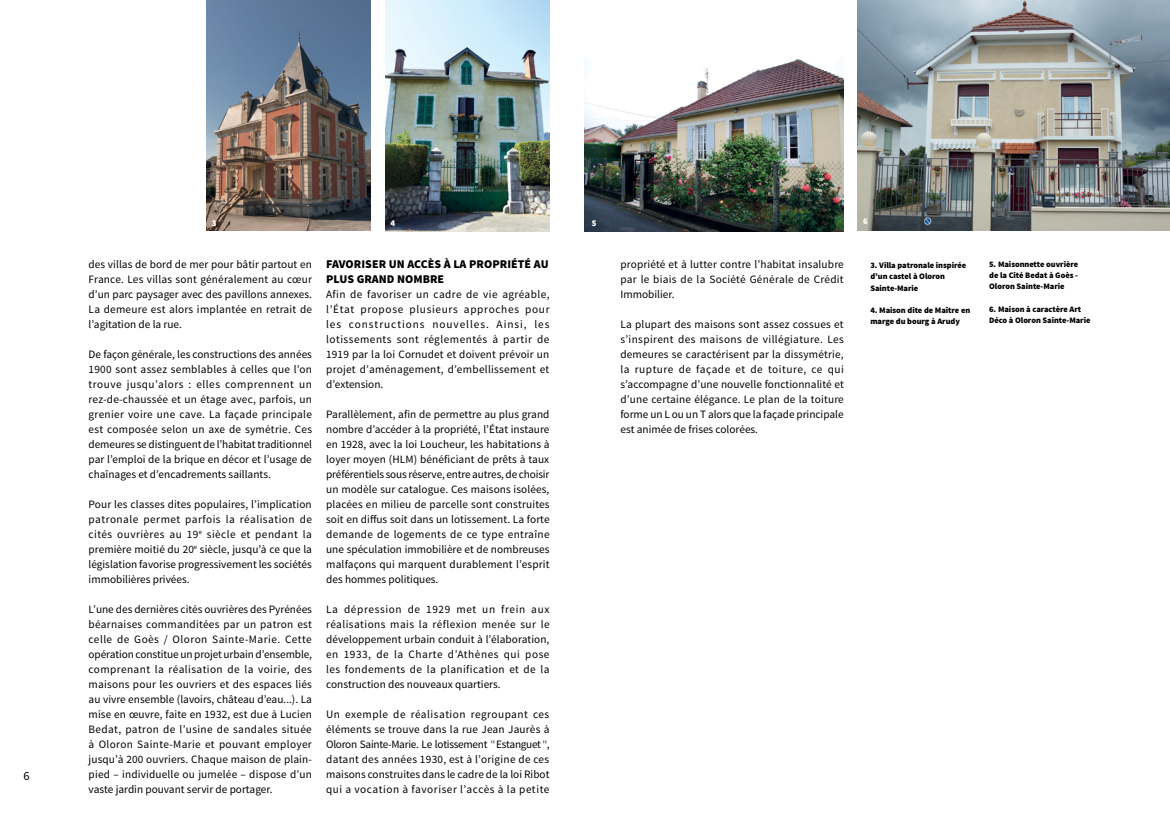
<style>
.page{position:relative;width:1170px;height:826px;background:#fff}
.page>*{position:absolute;margin:0;border:0;box-sizing:border-box;transform-origin:0 0}
.t1{font:12.5px "Source Sans Pro";color:#000}
.t2{font:900 11.88px/15px "Source Sans Pro";letter-spacing:.005em;color:#000}
.t3{font:11.25px/15px "Source Sans Pro";color:#000;text-align:justify}
.t4{font:900 8.75px "Source Sans Pro";color:#fff}
.t5{font:900 8.38px/11.2px "Source Sans Pro";letter-spacing:-.005em;color:#000}
</style>
<div class="page">
<img style="left:585px;top:59px;width:258px;height:172px">
<img style="left:206px;top:0;width:164px;height:230px">
<img style="left:385px;top:0;width:164px;height:231px">
<img style="left:857px;top:0;width:312px;height:230px">
<svg style="left:490px;top:740px;width:5px;height:4px"></svg>
<svg style="left:542px;top:740px;width:5px;height:4px"></svg>
<p class="t1" style="left:23px;top:768px;width:8px">6</p>
<p class="t4" style="left:212px;top:217px;width:6px">3</p>
<p class="t3" style="left:89px;top:257px;width:225px">des villas de bord de mer pour bâtir partout en France. Les villas sont généralement au cœur d’un parc paysager avec des pavillons annexes.<br>La demeure est alors implantée en retrait de l’agitation de la rue.</p>
<p class="t3" style="left:89px;top:347px;width:225px">De façon générale, les constructions des années 1900 sont assez semblables à celles que l’on trouve jusqu’alors : elles comprennent un rez-de-chaussée et un étage avec, parfois, un grenier voire une cave. La façade principale est composée selon un axe de symétrie. Ces demeures se distinguent de l’habitat traditionnel par l’emploi de la brique en décor et l’usage de chaînages et d’encadrements saillants.</p>
<p class="t3" style="left:89px;top:497px;width:225px">Pour les classes dites populaires, l’implication patronale permet parfois la réalisation de cités ouvrières au 19<sup>e</sup> siècle et pendant la première moitié du 20<sup>e</sup> siècle, jusqu’à ce que la législation favorise progressivement les sociétés immobilières privées.</p>
<p class="t3" style="left:89px;top:602px;width:225px">L’une des dernières cités ouvrières des Pyrénées béarnaises commanditées par un patron est celle de Goès / Oloron Sainte-Marie. Cette opération constitue un projet urbain d’ensemble, comprenant la réalisation de la voirie, des maisons pour les ouvriers et des espaces liés au vivre ensemble (lavoirs, château d’eau...). La mise en œuvre, faite en 1932, est due à Lucien Bedat, patron de l’usine de sandales située à Oloron Sainte-Marie et pouvant employer jusqu’à 200 ouvriers. Chaque maison de plain&shy;pied – individuelle ou jumelée – dispose d’un vaste jardin pouvant servir de portager.</p>
<p class="t4" style="left:390px;top:217px;width:6px">4</p>
<p class="t4" style="left:591px;top:217px;width:6px">5</p>
<p class="t2" style="left:326px;top:257px;width:224px">Favoriser un accès à la propriété au plus grand nombre</p>
<p class="t3" style="left:326px;top:287px;width:225px">Afin de favoriser un cadre de vie agréable, l’État propose plusieurs approches pour les constructions nouvelles. Ainsi, les lotissements sont réglementés à partir de 1919 par la loi Cornudet et doivent prévoir un projet d’aménagement, d’embellissement et d’extension.</p>
<p class="t3" style="left:326px;top:407px;width:225px">Parallèlement, afin de permettre au plus grand nombre d’accéder à la propriété, l’État instaure en 1928, avec la loi Loucheur, les habitations à loyer moyen (HLM) bénéficiant de prêts à taux préférentiels sous réserve, entre autres, de choisir un modèle sur catalogue. Ces maisons isolées, placées en milieu de parcelle sont construites soit en diffus soit dans un lotissement. La forte demande de logements de ce type entraîne une spéculation immobilière et de nombreuses malfaçons qui marquent durablement l’esprit des hommes politiques.</p>
<p class="t3" style="left:326px;top:602px;width:225px">La dépression de 1929 met un frein aux réalisations mais la réflexion menée sur le développement urbain conduit à l’élaboration, en 1933, de la Charte d’Athènes qui pose les fondements de la planification et de la construction des nouveaux quartiers.</p>
<p class="t3" style="left:326px;top:707px;width:225px">Un exemple de réalisation regroupant ces éléments se trouve dans la rue Jean Jaurès à Oloron Sainte-Marie. Le lotissement Estanguet , datant des années 1930, est à l’origine de ces maisons construites dans le cadre de la loi Ribot qui a vocation à favoriser l’accès à la petite</p>
<p class="t3" style="left:620px;top:257px;width:225px">propriété et à lutter contre l’habitat insalubre par le biais de la Société Générale de Crédit Immobilier.</p>
<p class="t3" style="left:620px;top:317px;width:225px">La plupart des maisons sont assez cossues et s’inspirent des maisons de villégiature. Les demeures se caractérisent par la dissymétrie, la rupture de façade et de toiture, ce qui s’accompagne d’une nouvelle fonctionnalité et d’une certaine élégance. Le plan de la toiture forme un L ou un T alors que la façade principale est animée de frises colorées.</p>
<p class="t4" style="left:863px;top:215px;width:6px">6</p>
<p class="t5" style="left:870px;top:260px;width:97px">3. Villa patronale inspirée d’un castel à Oloron<br>Sainte-Marie</p>
<p class="t5" style="left:870px;top:305px;width:101px">4. Maison dite de Maître en marge du bourg à Arudy</p>
<p class="t5" style="left:989px;top:259px;width:90px;text-align:justify">5. Maisonnette ouvrière de la Cité Bedat à Goès - Oloron Sainte-Marie</p>
<p class="t5" style="left:989px;top:304px;width:103px">6. Maison à caractère Art<br>Déco à Oloron Sainte-Marie</p>
</div>
